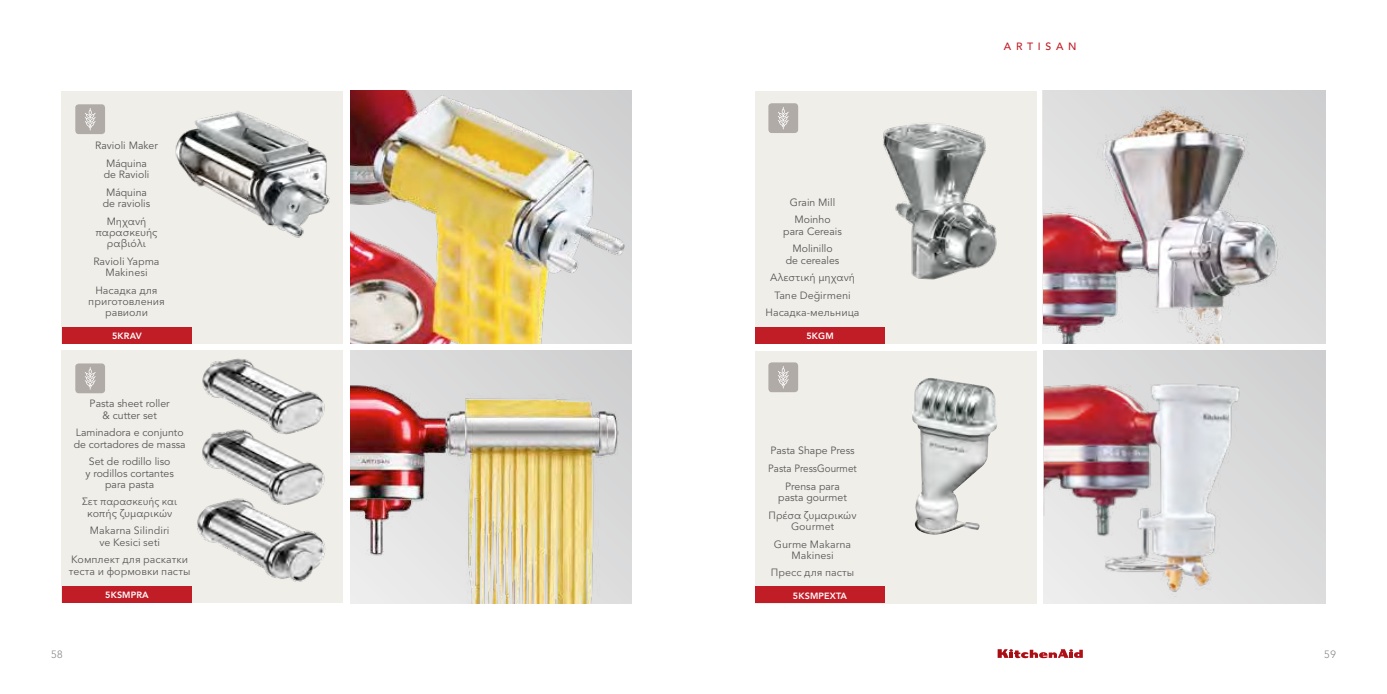
<style>
.page{position:relative;width:1387px;height:694px;background:#fff}
.page>*{position:absolute;margin:0;border:0;box-sizing:border-box;transform-origin:0 0}
.t1{font:10.5px/17.7px "Avenir LT Std";color:#575756;text-align:center}
.t2{font:10.5px/11.2px "Avenir Next W1 G";color:#575756;text-align:center}
.t3{font:10.5px/11.2px "Avenir Next W1 G";color:#575756;text-align:center;scale:.95 1}
.t4{font:500 10.5px "Avenir LT Std";letter-spacing:.45em;color:#c11d27}
.t5{font:300 10.5px "Avenir LT Std";color:#878786}
.t6{font:800 9px "Avenir LT Std";letter-spacing:.015em;color:#fff}
</style>
<div class="page">
<div style="left:62px;top:90px;width:281px;height:253px;background:#f0eee9"></div>
<div style="left:755px;top:90px;width:281px;height:253px;background:#f0eee9"></div>
<div style="left:62px;top:350px;width:281px;height:252px;background:#f0eee9"></div>
<div style="left:755px;top:350px;width:281px;height:253px;background:#f0eee9"></div>
<div style="left:62px;top:586px;width:129px;height:16px;background:#c11d27"></div>
<img style="left:175px;top:111px;width:155px;height:127px">
<img style="left:883px;top:123px;width:114px;height:157px">
<img style="left:912px;top:378px;width:85px;height:156px">
<img style="left:202px;top:358px;width:123px;height:60px">
<img style="left:197px;top:515px;width:128px;height:67px">
<img style="left:199px;top:418px;width:126px;height:97px">
<div style="left:75px;top:104px;width:30px;height:30px;background:#b0aba6;border-radius:3px"></div>
<svg style="left:85px;top:108px;width:11px;height:22px"></svg>
<div style="left:62px;top:327px;width:129px;height:16px;background:#c11d27"></div>
<div style="left:755px;top:327px;width:129px;height:16px;background:#c11d27"></div>
<div style="left:755px;top:585px;width:129px;height:17px;background:#c11d27"></div>
<svg style="left:997px;top:649px;width:85px;height:8px"></svg>
<img style="left:1043px;top:90px;width:282px;height:253px">
<img style="left:350px;top:90px;width:281px;height:253px">
<img style="left:350px;top:350px;width:281px;height:252px">
<img style="left:1043px;top:350px;width:282px;height:252px">
<div style="left:768px;top:103px;width:30px;height:30px;background:#b0aba6;border-radius:3px"></div>
<svg style="left:778px;top:107px;width:10px;height:22px"></svg>
<div style="left:75px;top:363px;width:30px;height:30px;background:#b0aba6;border-radius:3px"></div>
<svg style="left:85px;top:367px;width:11px;height:22px"></svg>
<div style="left:768px;top:362px;width:30px;height:30px;background:#b0aba6;border-radius:3px"></div>
<svg style="left:778px;top:366px;width:10px;height:22px"></svg>
<p class="t1" style="left:95px;top:137px;width:64px">Ravioli Maker<br>Máquina</p>
<p class="t1" style="left:104px;top:166px;width:47px;text-align:left">de Ravioli<br>Máquina</p>
<p class="t1" style="left:103px;top:195px;width:49px">de raviolis</p>
<p class="t2" style="left:95px;top:215px;width:64px">Μηχανή παρασκευής ραβιόλι</p>
<p class="t2" style="left:93px;top:255px;width:68px">Ravioli Yapma<br>Makinesi</p>
<p class="t2" style="left:88px;top:284px;width:78px">Насадка для приготовления равиоли</p>
<p class="t6" style="left:112px;top:330px;width:31px">5KRAV</p>
<p class="t1" style="left:90px;top:398px;width:82px;line-height:11.2px">Pasta sheet roller &amp; cutter set</p>
<p class="t1" style="left:74px;top:427px;width:114px;line-height:11.2px;text-align:left">Laminadora e conjunto de cortadores de massa</p>
<p class="t1" style="left:85px;top:456px;width:90px;line-height:11.2px">Set de rodillo liso y rodillos cortantes para pasta</p>
<p class="t3" style="left:82px;top:496px;width:102px">Σετ παρασκευής και κοπής ζυμαρικών</p>
<p class="t2" style="left:90px;top:524px;width:81px">Makarna Silindiri ve Kesici seti</p>
<p class="t2" style="left:69px;top:553px;width:123px;text-align:left">Комплект для раскатки теста и формовки пасты</p>
<p class="t5" style="left:51px;top:648px;width:13px">58</p>
<p class="t6" style="left:105px;top:589px;width:45px">5KSMPRA</p>
<p class="t1" style="left:789px;top:193px;width:47px">Grain Mill<br>Moinho</p>
<p class="t1" style="left:783px;top:222px;width:60px">para Cereais<br>Molinillo</p>
<p class="t1" style="left:785px;top:251px;width:55px">de cereales</p>
<p class="t2" style="left:765px;top:268px;width:95px;line-height:17.7px">Αλεστική μηχανή<br>Tane Değirmeni<br>Насадка-мельница</p>
<p class="t6" style="left:806px;top:330px;width:29px">5KGM</p>
<p class="t1" style="left:768px;top:442px;width:90px">Pasta Shape Press<br>Pasta PressGourmet<br>Prensa para</p>
<p class="t1" style="left:778px;top:488px;width:70px">pasta gourmet</p>
<p class="t2" style="left:768px;top:509px;width:89px">Πρέσα ζυμαρικών<br>Gourmet</p>
<p class="t2" style="left:773px;top:538px;width:79px">Gurme Makarna<br>Makinesi</p>
<p class="t2" style="left:770px;top:566px;width:85px">Пресс для пасты</p>
<p class="t6" style="left:793px;top:589px;width:56px">5KSMPEXTA</p>
<p class="t4" style="left:1003px;top:40px;width:74px">ARTISAN</p>
<p class="t5" style="left:1323px;top:648px;width:13px">59</p>
</div>
